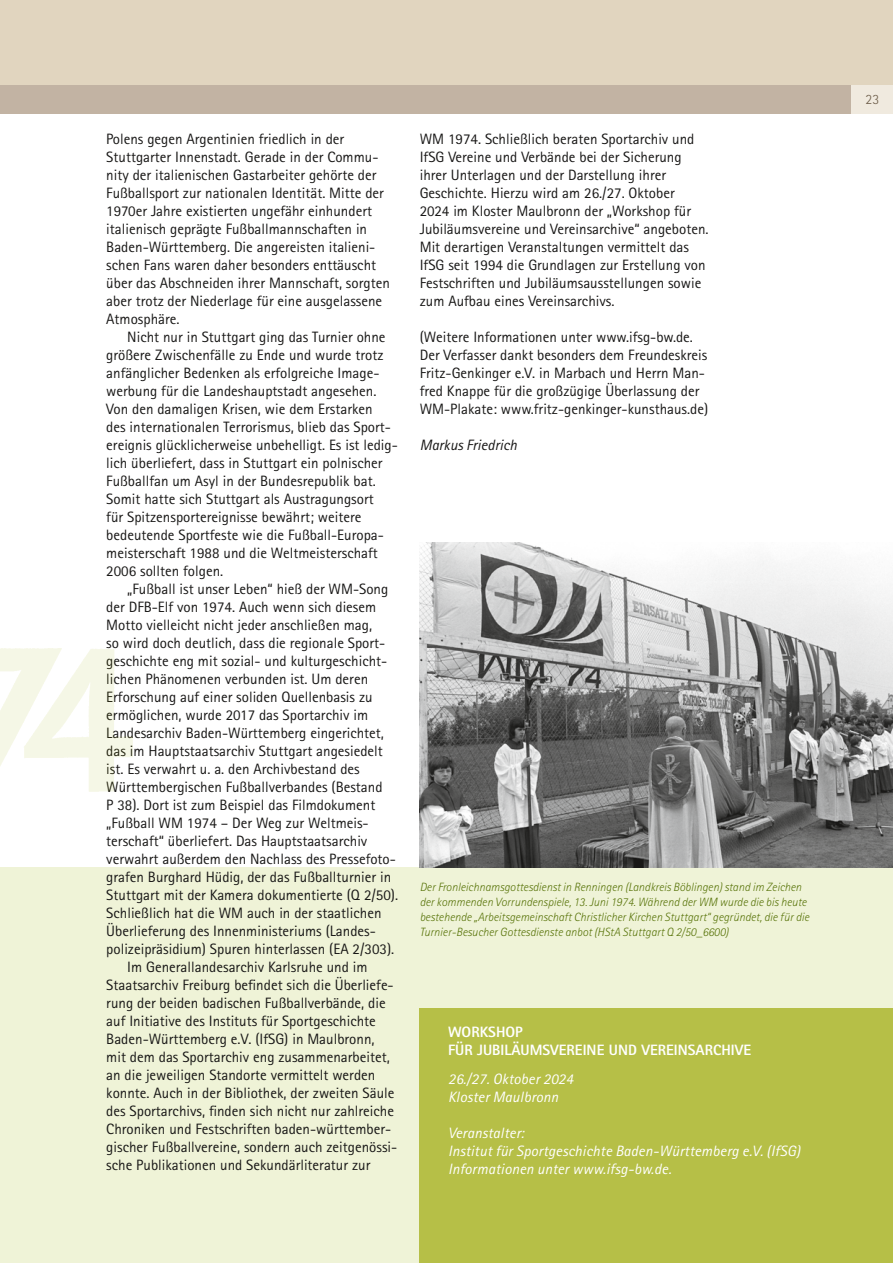
<style>
.page{position:relative;width:893px;height:1263px;background:#fff}
.page>*{position:absolute;margin:0;border:0;box-sizing:border-box;transform-origin:0 0}
.t1{font:15px/18px "Rotis Sans Serif Pro";color:#181716}
.t2{font:italic 15px/18px "Rotis Sans Serif Pro";letter-spacing:.01em;color:#fff}
.t3{font:800 15px/18px "Rotis Sans Serif Pro";color:#fff}
.t4{font:italic 15px "Rotis Sans Serif Pro";color:#181716}
.t5{font:300 14.25px "Rotis Sans Serif Pro";color:#6c5c48}
.t6{font:italic 300 12px/15px "Rotis Sans Serif Pro";color:#5a750b}
</style>
<div class="page">
<div style="left:0;top:867px;width:893px;height:396px;background:#eff3d7"></div>
<div style="left:0;top:0;width:893px;height:108px;background:#e1d5bf"></div>
<div style="left:0;top:85px;width:893px;height:29px;background:#c2b3a3"></div>
<div style="left:852px;top:85px;width:41px;height:29px;background:#f0eadf"></div>
<img style="left:420px;top:542px;width:473px;height:325px">
<div style="left:420px;top:1008px;width:473px;height:255px;background:#b6bf47"></div>
<img style="left:0;top:648px;width:133px;height:144px">
<p class="t1" style="left:106px;top:130px;width:285px">Polens gegen Argentinien friedlich in der Stuttgarter Innenstadt. Gerade in der Commu&shy;nity der italienischen Gastarbeiter gehörte der Fußballsport zur nationalen Identität. Mitte der 1970er Jahre existierten ungefähr einhundert italienisch geprägte Fußballmannschaften in Baden-Württemberg. Die angereisten italieni&shy;schen Fans waren daher besonders enttäuscht über das Abschneiden ihrer Mannschaft, sorgten aber trotz der Niederlage für eine ausgelassene Atmosphäre.</p>
<p class="t1" style="left:106px;top:328px;width:293px;text-indent:21px">Nicht nur in Stuttgart ging das Turnier ohne größere Zwischenfälle zu Ende und wurde trotz anfänglicher Bedenken als erfolgreiche Image&shy;werbung für die Landeshauptstadt angesehen.<br>Von den damaligen Krisen, wie dem Erstarken<br>des internationalen Terrorismus, blieb das Sport&shy;ereignis glücklicherweise unbehelligt. Es ist ledig&shy;lich überliefert, dass in Stuttgart ein polnischer Fußballfan um Asyl in der Bundesrepublik bat.<br>Somit hatte sich Stuttgart als Austragungsort<br>für Spitzensportereignisse bewährt; weitere bedeutende Sportfeste wie die Fußball-Europa&shy;meisterschaft 1988 und die Weltmeisterschaft 2006 sollten folgen.</p>
<p class="t1" style="left:127px;top:580px;width:263px">„Fußball ist unser Leben“ hieß der WM-Song</p>
<p class="t1" style="left:106px;top:598px;width:271px">der DFB-Elf von 1974. Auch wenn sich diesem</p>
<p class="t1" style="left:106px;top:616px;width:267px">Motto vielleicht nicht jeder anschließen mag,</p>
<p class="t1" style="left:106px;top:634px;width:281px">so wird doch deutlich, dass die regionale Sport-</p>
<p class="t1" style="left:106px;top:652px;width:283px">geschichte eng mit sozial- und kulturgeschicht-</p>
<p class="t1" style="left:106px;top:670px;width:263px">lichen Phänomenen verbunden ist. Um deren</p>
<p class="t1" style="left:106px;top:688px;width:268px">Erforschung auf einer soliden Quellenbasis zu</p>
<p class="t1" style="left:106px;top:706px;width:263px">ermöglichen, wurde 2017 das Sportarchiv im</p>
<p class="t1" style="left:106px;top:724px;width:279px">Landesarchiv Baden-Württemberg eingerichtet,</p>
<p class="t1" style="left:106px;top:742px;width:278px">das im Hauptstaatsarchiv Stuttgart angesiedelt</p>
<p class="t1" style="left:106px;top:760px;width:255px">ist. Es verwahrt u. a. den Archivbestand des</p>
<p class="t1" style="left:106px;top:778px;width:278px">Württembergischen Fußballverbandes (Bestand</p>
<p class="t1" style="left:106px;top:796px;width:271px">P 38). Dort ist zum Beispiel das Filmdokument</p>
<p class="t1" style="left:106px;top:814px;width:264px">„Fußball WM 1974 – Der Weg zur Weltmeis-</p>
<p class="t1" style="left:106px;top:832px;width:263px">terschaft“ überliefert. Das Hauptstaatsarchiv</p>
<p class="t1" style="left:106px;top:850px;width:291px">verwahrt außerdem den Nachlass des Pressefoto-</p>
<p class="t1" style="left:106px;top:868px;width:286px">grafen Burghard Hüdig, der das Fußballturnier in</p>
<p class="t1" style="left:106px;top:886px;width:293px">Stuttgart mit der Kamera dokumentierte (Q 2/50).</p>
<p class="t1" style="left:106px;top:904px;width:277px">Schließlich hat die WM auch in der staatlichen</p>
<p class="t1" style="left:106px;top:922px;width:271px">Überlieferung des Innenministeriums (Landes-</p>
<p class="t1" style="left:106px;top:940px;width:290px">polizeipräsidium) Spuren hinterlassen (EA 2/303).</p>
<p class="t1" style="left:127px;top:958px;width:242px">Im Generallandesarchiv Karlsruhe und im</p>
<p class="t1" style="left:106px;top:976px;width:289px">Staatsarchiv Freiburg befindet sich die Überliefe-</p>
<p class="t1" style="left:106px;top:994px;width:281px">rung der beiden badischen Fußballverbände, die</p>
<p class="t1" style="left:106px;top:1012px;width:271px">auf Initiative des Instituts für Sportgeschichte</p>
<p class="t1" style="left:106px;top:1030px;width:270px">Baden-Württemberg e.V. (IfSG) in Maulbronn,</p>
<p class="t1" style="left:106px;top:1048px;width:285px">mit dem das Sportarchiv eng zusammenarbeitet,</p>
<p class="t1" style="left:106px;top:1066px;width:271px">an die jeweiligen Standorte vermittelt werden</p>
<p class="t1" style="left:106px;top:1084px;width:290px">konnte. Auch in der Bibliothek, der zweiten Säule</p>
<p class="t1" style="left:106px;top:1102px;width:289px">des Sportarchivs, finden sich nicht nur zahlreiche</p>
<p class="t1" style="left:106px;top:1120px;width:286px">Chroniken und Festschriften baden-württember-</p>
<p class="t1" style="left:106px;top:1138px;width:293px">gischer Fußballvereine, sondern auch zeitgenössi-</p>
<p class="t1" style="left:106px;top:1156px;width:266px">sche Publikationen und Sekundärliteratur zur</p>
<p class="t1" style="left:420px;top:130px;width:290px">WM 1974. Schließlich beraten Sportarchiv und IfSG Vereine und Verbände bei der Sicherung ihrer Unterlagen und der Darstellung ihrer Geschichte. Hierzu wird am 26./27. Oktober<br>2024 im Kloster Maulbronn der „Workshop für Jubiläumsvereine und Vereinsarchive“ angeboten.<br>Mit derartigen Veranstaltungen vermittelt das IfSG seit 1994 die Grundlagen zur Erstellung von Festschriften und Jubiläumsausstellungen sowie zum Aufbau eines Vereinsarchivs.</p>
<p class="t1" style="left:420px;top:328px;width:290px">(Weitere Informationen unter www.ifsg-bw.de.<br>Der Verfasser dankt besonders dem Freundeskreis Fritz-Genkinger e.V. in Marbach und Herrn Man&shy;fred Knappe für die großzügige Überlassung der WM-Plakate: www.fritz-genkinger-kunsthaus.de)</p>
<p class="t4" style="left:420px;top:436px;width:99px">Markus Friedrich</p>
<p class="t6" style="left:420px;top:879px;width:391px">Der Fronleichnamsgottesdienst in Renningen (Landkreis Böblingen) stand im Zeichen der kommenden Vorrundenspiele, 13. Juni 1974. Während der WM wurde die bis heute bestehende „Arbeitsgemeinschaft Christlicher Kirchen Stuttgart“ gegründet, die für die Turnier-Besucher Gottesdienste anbot (HStA Stuttgart Q 2/50_6600)</p>
<p class="t3" style="left:448px;top:1023px;width:305px">WORKSHOP<br>FÜR JUBILÄUMSVEREINE UND VEREINSARCHIVE</p>
<p class="t2" style="left:448px;top:1070px;width:127px">26./27. Oktober 2024<br>Kloster Maulbronn</p>
<p class="t2" style="left:448px;top:1124px;width:354px">Veranstalter:<br>Institut für Sportgeschichte Baden-Württemberg e.V. (IfSG)<br>Informationen unter www.ifsg-bw.de.</p>
<p class="t5" style="left:866px;top:91px;width:15px">23</p>
</div>
